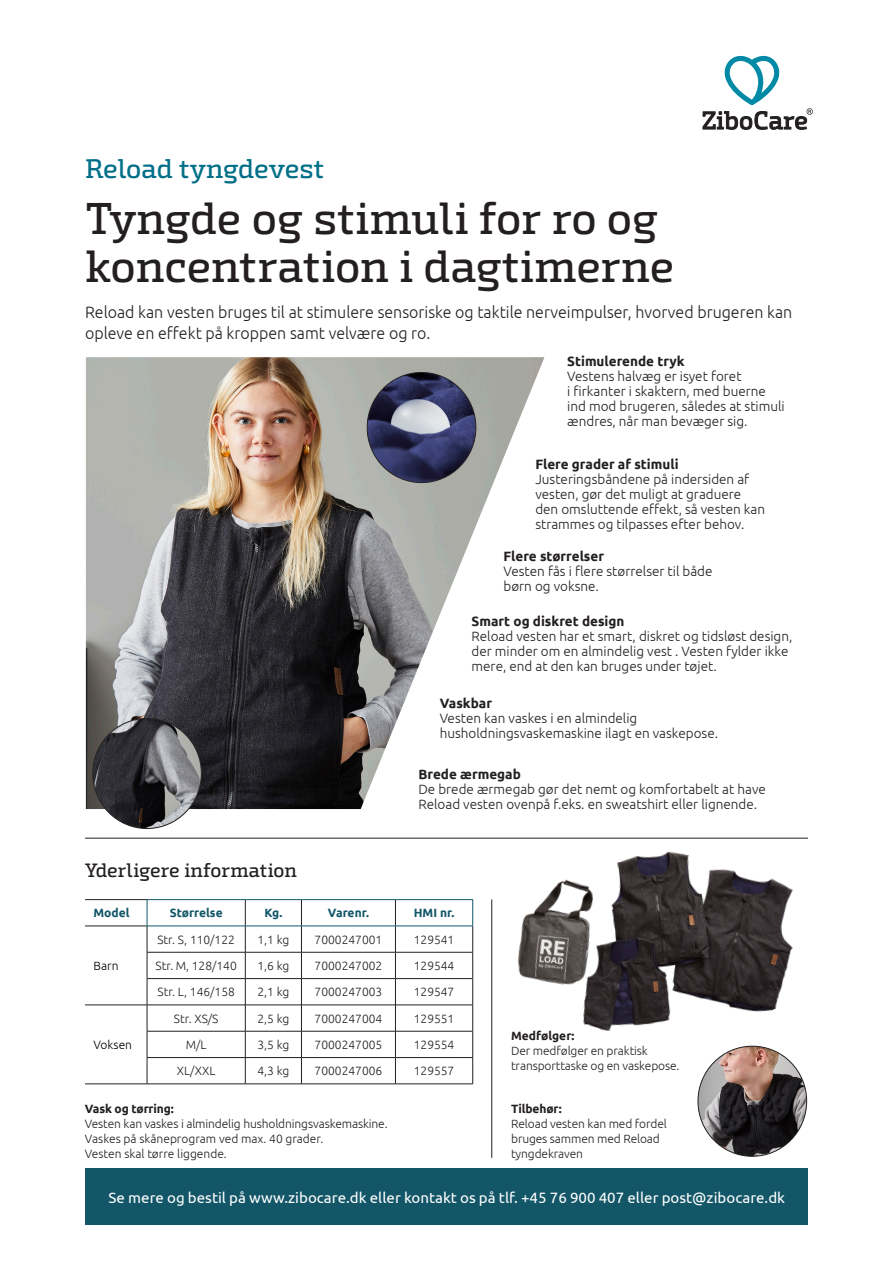
<style>
.page{position:relative;width:893px;height:1263px;background:#fff}
.page>*{position:absolute;margin:0;border:0;box-sizing:border-box;transform-origin:0 0}
.Brødtekst{font:500 45px/48px "Exo Slab Pro";letter-spacing:-.005em;color:#231f20}
.Produkt{font:500 27px "Exo Slab Pro";letter-spacing:-.015em;color:#006f87}
.Brødtekst-2{font:500 19.5px "Exo Slab Pro";letter-spacing:-.01em;color:#231f20}
.Brødtekst-3{font:300 16.5px/21px "Ubuntu";color:#231f20}
.Produkt-2{font:15px "Ubuntu";color:#fff}
.Brødtekst-4{font:300 13.5px/15px "Ubuntu";color:#231f20}
.Brødtekst-5{font:700 13.5px "Ubuntu";color:#231f20}
.Brødtekst-6{font:300 12px/15px "Ubuntu";color:#231f20}
.t1{font:700 12px "Ubuntu";color:#125769}
.t2{font:300 12px "Ubuntu";color:#000001}
.Brødtekst-7{font:700 12px "Ubuntu";letter-spacing:-.01em;color:#231f20}
.t3{font:700 12px "Ubuntu";color:#125668}
.s1{font-weight:700}
</style>
<div class="page">
<img style="left:477px;top:837px;width:331px;height:255px">
<hr style="left:85px;top:838px;width:723px;height:1px;background:#231f20">
<svg style="left:703px;top:55px;width:110px;height:75px"></svg>
<hr style="left:491px;top:899px;width:1px;height:259px;background:#231f20">
<div style="left:85px;top:1168px;width:723px;height:57px;background:#125668"></div>
<img style="left:86px;top:357px;width:458px;height:452px">
<img style="left:93px;top:718px;width:108px;height:110px">
<hr style="left:147px;top:978px;width:98px;height:1px;background:#231f20">
<hr style="left:245px;top:978px;width:56px;height:1px;background:#231f20">
<hr style="left:302px;top:978px;width:93px;height:1px;background:#231f20">
<hr style="left:396px;top:978px;width:77px;height:1px;background:#231f20">
<hr style="left:85px;top:1005px;width:62px;height:1px;background:#231f20">
<hr style="left:147px;top:1005px;width:98px;height:1px;background:#231f20">
<hr style="left:245px;top:1005px;width:56px;height:1px;background:#231f20">
<hr style="left:302px;top:1005px;width:93px;height:1px;background:#231f20">
<hr style="left:396px;top:1005px;width:77px;height:1px;background:#231f20">
<hr style="left:147px;top:1031px;width:98px;height:1px;background:#231f20">
<hr style="left:245px;top:1031px;width:56px;height:1px;background:#231f20">
<hr style="left:302px;top:1031px;width:93px;height:1px;background:#231f20">
<hr style="left:396px;top:1031px;width:77px;height:1px;background:#231f20">
<svg style="left:245px;top:900px;width:1px;height:183px"></svg>
<hr style="left:147px;top:1057px;width:98px;height:1px;background:#231f20">
<hr style="left:245px;top:1057px;width:56px;height:1px;background:#231f20">
<hr style="left:301px;top:1057px;width:94px;height:1px;background:#231f20">
<hr style="left:395px;top:1057px;width:78px;height:1px;background:#231f20">
<hr style="left:85px;top:1083px;width:62px;height:1px;background:#231f20">
<hr style="left:147px;top:1083px;width:98px;height:1px;background:#231f20">
<hr style="left:245px;top:1083px;width:56px;height:1px;background:#231f20">
<hr style="left:301px;top:1083px;width:94px;height:1px;background:#231f20">
<hr style="left:395px;top:1083px;width:78px;height:1px;background:#231f20">
<hr style="left:85px;top:899px;width:62px;height:1px;background:#231f20">
<hr style="left:85px;top:926px;width:62px;height:1px;background:#231f20">
<svg style="left:301px;top:900px;width:1px;height:184px"></svg>
<svg style="left:395px;top:900px;width:1px;height:184px"></svg>
<hr style="left:147px;top:952px;width:98px;height:1px;background:#231f20">
<hr style="left:245px;top:952px;width:56px;height:1px;background:#231f20">
<hr style="left:301px;top:952px;width:94px;height:1px;background:#231f20">
<hr style="left:395px;top:952px;width:78px;height:1px;background:#231f20">
<hr style="left:147px;top:899px;width:98px;height:1px;background:#125769">
<svg style="left:147px;top:900px;width:1px;height:184px"></svg>
<hr style="left:245px;top:899px;width:56px;height:1px;background:#125769">
<hr style="left:301px;top:899px;width:94px;height:1px;background:#125769">
<hr style="left:395px;top:899px;width:78px;height:1px;background:#125769">
<svg style="left:472px;top:900px;width:1px;height:184px"></svg>
<hr style="left:147px;top:926px;width:98px;height:1px;background:#125769">
<hr style="left:245px;top:926px;width:56px;height:1px;background:#125769">
<hr style="left:301px;top:926px;width:94px;height:1px;background:#125769">
<hr style="left:395px;top:926px;width:78px;height:1px;background:#125769">
<img style="left:367px;top:372px;width:109px;height:111px">
<img style="left:698px;top:1046px;width:109px;height:110px">
<p class="Produkt" style="left:85px;top:153px;width:241px">Reload tyngdevest</p>
<p class="Brødtekst" style="left:85px;top:195px;width:591px">Tyngde og stimuli for ro og koncentration i dagtimerne</p>
<p class="Brødtekst-3" style="left:85px;top:302px;width:709px">Reload kan vesten bruges til at stimulere sensoriske og taktile nerveimpulser, hvorved brugeren kan opleve en effekt på kroppen samt velvære og ro.</p>
<p class="Brødtekst-5" style="left:567px;top:353px;width:119px">Stimulerende tryk</p>
<p class="Brødtekst-4" style="left:567px;top:369px;width:176px">Vestens halvæg er isyet foret</p>
<p class="Brødtekst-4" style="left:567px;top:384px;width:219px">i firkanter i skaktern, med buerne ind mod brugeren, således at stimuli ændres, når man bevæger sig.</p>
<p class="Brødtekst-5" style="left:535px;top:456px;width:145px">Flere grader af stimuli</p>
<p class="Brødtekst-4" style="left:535px;top:471px;width:231px">Justeringsbåndene på indersiden af vesten, gør det muligt at graduere den omsluttende effekt, så vesten kan strammes og tilpasses efter behov.</p>
<p class="Brødtekst-5" style="left:503px;top:548px;width:102px">Flere størrelser</p>
<p class="Brødtekst-4" style="left:503px;top:563px;width:211px">Vesten fås i flere størrelser til både børn og voksne.</p>
<p class="Brødtekst-5" style="left:472px;top:613px;width:154px">Smart og diskret design</p>
<p class="Brødtekst-4" style="left:472px;top:628px;width:322px">Reload vesten har et smart, diskret og tidsløst design, der minder om en almindelig vest . Vesten fylder ikke mere, end at den kan bruges under tøjet.</p>
<p class="Brødtekst-5" style="left:440px;top:695px;width:54px">Vaskbar</p>
<p class="Brødtekst-4" style="left:440px;top:711px;width:280px">Vesten kan vaskes i en almindelig husholdningsvaskemaskine ilagt en vaskepose.</p>
<p class="Brødtekst-2" style="left:85px;top:858px;width:214px">Yderligere information</p>
<p class="Brødtekst-5" style="left:418px;top:766px;width:104px">Brede ærmegab</p>
<p class="Brødtekst-4" style="left:418px;top:781px;width:349px">De brede ærmegab gør det nemt og komfortabelt at have<br>Reload vesten ovenpå f.eks. en sweatshirt eller lignende.</p>
<p class="t3" style="left:94px;top:906px;width:38px">Model</p>
<p class="t1" style="left:170px;top:906px;width:54px">Størrelse</p>
<p class="t1" style="left:264px;top:906px;width:19px">Kg.</p>
<p class="t1" style="left:328px;top:906px;width:43px">Varenr.</p>
<p class="t1" style="left:414px;top:906px;width:42px">HMI nr.</p>
<p class="t2" style="left:94px;top:958px;width:26px">Barn</p>
<p class="t2" style="left:94px;top:1037px;width:40px">Voksen</p>
<p class="Brødtekst-6" style="left:157px;top:932px;width:79px">Str. S, 110/122</p>
<p class="Brødtekst-6" style="left:257px;top:932px;width:33px">1,1 kg</p>
<p class="Brødtekst-6" style="left:315px;top:932px;width:69px">7000247001</p>
<p class="Brødtekst-6" style="left:414px;top:932px;width:42px">129541</p>
<p class="Brødtekst-6" style="left:156px;top:958px;width:83px">Str. M, 128/140</p>
<p class="Brødtekst-6" style="left:257px;top:958px;width:33px">1,6 kg</p>
<p class="Brødtekst-6" style="left:315px;top:958px;width:69px">7000247002</p>
<p class="Brødtekst-6" style="left:414px;top:958px;width:42px">129544</p>
<p class="Brødtekst-6" style="left:157px;top:984px;width:79px">Str. L, 146/158</p>
<p class="Brødtekst-6" style="left:257px;top:984px;width:33px">2,1 kg</p>
<p class="Brødtekst-6" style="left:315px;top:984px;width:69px">7000247003</p>
<p class="Brødtekst-6" style="left:414px;top:984px;width:42px">129547</p>
<p class="Brødtekst-6" style="left:174px;top:1011px;width:46px">Str. XS/S</p>
<p class="Brødtekst-6" style="left:257px;top:1011px;width:33px">2,5 kg</p>
<p class="Brødtekst-6" style="left:315px;top:1011px;width:69px">7000247004</p>
<p class="Brødtekst-6" style="left:414px;top:1011px;width:42px">129551</p>
<p class="Brødtekst-6" style="left:186px;top:1037px;width:22px">M/L</p>
<p class="Brødtekst-6" style="left:257px;top:1037px;width:33px">3,5 kg</p>
<p class="Brødtekst-6" style="left:315px;top:1037px;width:69px">7000247005</p>
<p class="Brødtekst-6" style="left:414px;top:1037px;width:42px">129554</p>
<p class="Brødtekst-6" style="left:177px;top:1063px;width:40px">XL/XXL</p>
<p class="Brødtekst-6" style="left:257px;top:1063px;width:33px">4,3 kg</p>
<p class="Brødtekst-6" style="left:315px;top:1063px;width:69px">7000247006</p>
<p class="Brødtekst-6" style="left:414px;top:1063px;width:42px">129557</p>
<p class="Brødtekst-6" style="left:85px;top:1101px;width:304px"><span class="s1">Vask og tørring:<br></span>Vesten kan vaskes i almindelig husholdningsvaskemaskine.</p>
<p class="Brødtekst-6" style="left:85px;top:1131px;width:240px">Vaskes på skåneprogram ved max. 40 grader.<br>Vesten skal tørre liggende.</p>
<p class="Brødtekst-6" style="left:511px;top:1027px;width:170px"><span class="s1">Medfølger:<br></span>Der medfølger en praktisk transporttaske og en vaskepose.</p>
<p class="Brødtekst-7" style="left:511px;top:1101px;width:52px">Tilbehør:</p>
<p class="Brødtekst-6" style="left:511px;top:1116px;width:157px">Reload vesten kan med fordel bruges sammen med Reload tyngdekraven</p>
<p class="Produkt-2" style="left:109px;top:1188px;width:678px">Se mere og bestil på www.zibocare.dk eller kontakt os på tlf. +45 76 900 407 eller post@zibocare.dk</p>
</div>
